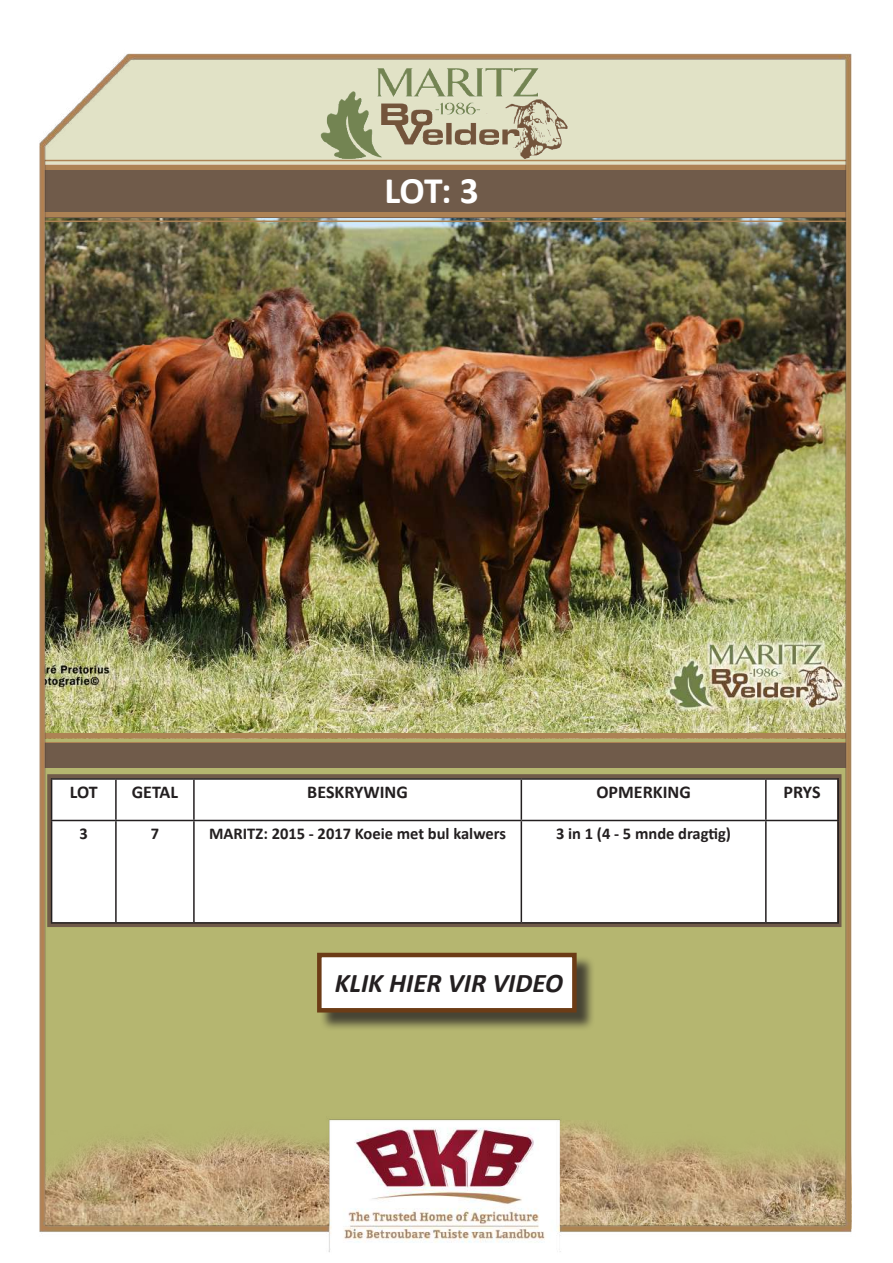
<style>
.page{position:relative;width:893px;height:1263px;background:#fff}
.page>*{position:absolute;margin:0;border:0;box-sizing:border-box;transform-origin:0 0}
.t1{font:700 37.5px "Calibri";color:#fff}
.t2{font:italic 700 27px "Calibri";color:#231f20}
.t3{font:700 18px "Calibri";color:#231f20}
.t4{font:700 16.5px "Calibri";color:#231f20}
</style>
<div class="page">
<img style="left:39px;top:53px;width:813px;height:1199px">
<h1 class="t1" style="left:384px;top:164px;width:96px">LOT: 3</h1>
<p class="t3" style="left:70px;top:780px;width:29px">LOT</p>
<p class="t3" style="left:132px;top:780px;width:48px">GETAL</p>
<p class="t3" style="left:307px;top:780px;width:102px">BESKRYWING</p>
<p class="t3" style="left:596px;top:780px;width:96px">OPMERKING</p>
<p class="t3" style="left:783px;top:780px;width:38px">PRYS</p>
<p class="t4" style="left:80px;top:822px;width:10px">3</p>
<p class="t4" style="left:151px;top:822px;width:10px">7</p>
<p class="t4" style="left:209px;top:822px;width:298px">MARITZ: 2015 - 2017 Koeie met bul kalwers</p>
<p class="t4" style="left:556px;top:822px;width:176px">3 in 1 (4 - 5 mnde dragtig)</p>
<h2 class="t2" style="left:335px;top:964px;width:230px">KLIK HIER VIR VIDEO</h2>
</div>
